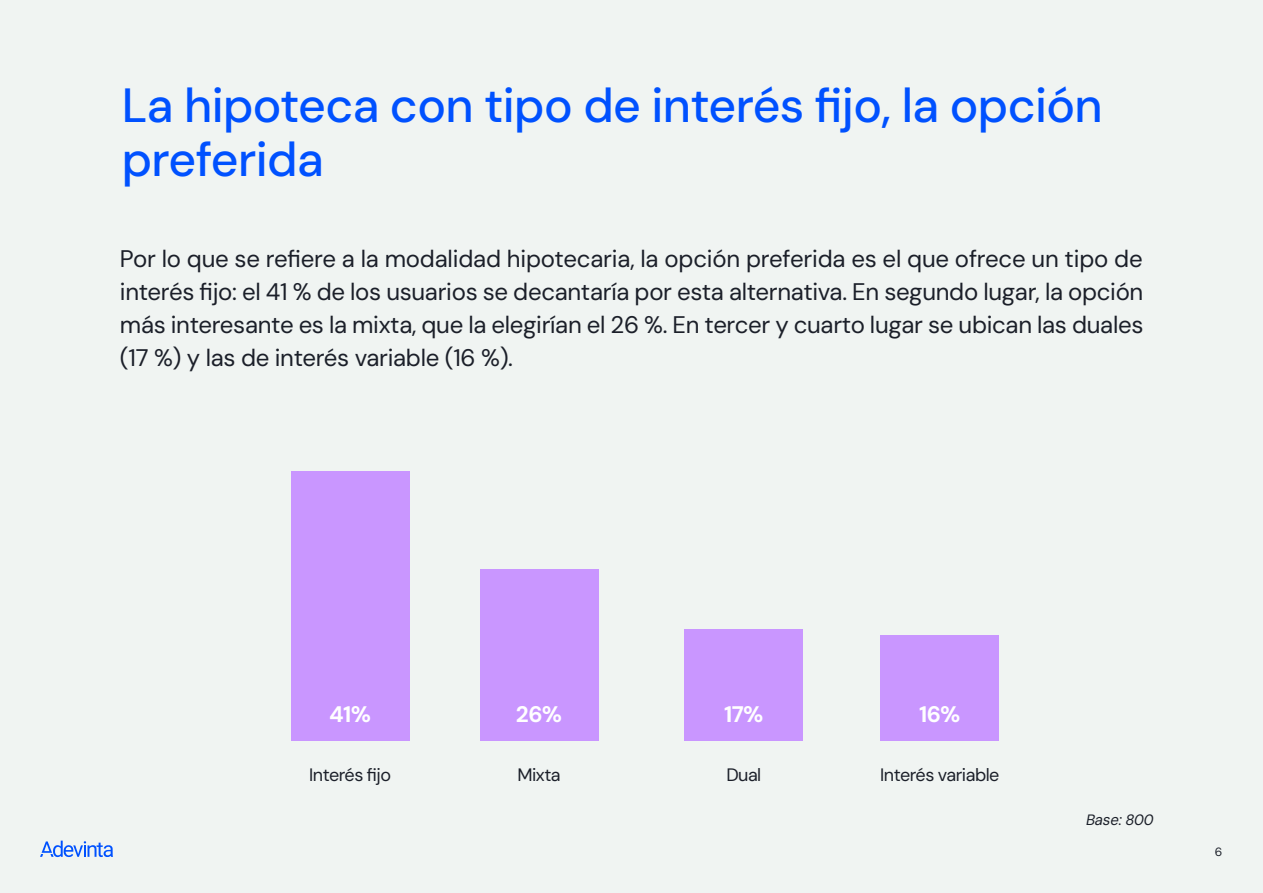
<style>
.page{position:relative;width:1263px;height:893px;background:#fff}
.page>*{position:absolute;margin:0;border:0;box-sizing:border-box;transform-origin:0 0}
.t1{font:500 48px/54px "DM Sans";letter-spacing:-.015em;color:#0051ff}
.t2{font:24px/33px "DM Sans";letter-spacing:-.015em;color:#1b1f29;text-align:justify}
.t3{font:700 22.5px "DM Sans";letter-spacing:-.025em;color:#fff}
.t4{font:18px "DM Sans";letter-spacing:-.03em;color:#1b1f29}
.t5{font:italic 15px "DM Sans 9 pt";letter-spacing:-.015em;color:#1b1f29}
.t6{font:12px "DM Sans";color:#1b1f29}
</style>
<div class="page">
<div style="left:0;top:0;width:1262px;height:893px;background:#f0f4f2"></div>
<svg style="left:40px;top:841px;width:73px;height:16px"></svg>
<div style="left:291px;top:471px;width:118px;height:270px;background:#c996ff"></div>
<div style="left:480px;top:569px;width:118px;height:172px;background:#c996ff"></div>
<div style="left:685px;top:629px;width:118px;height:112px;background:#c996ff"></div>
<div style="left:881px;top:635px;width:118px;height:106px;background:#c996ff"></div>
<h1 class="t1" style="left:122px;top:78px;width:982px">La hipoteca con tipo de interés fijo, la opción preferida</h1>
<p class="t2" style="left:120px;top:242px;width:1025px">Por lo que se refiere a la modalidad hipotecaria, la opción preferida es el que ofrece un tipo de interés fijo: el 41 % de los usuarios se decantaría por esta alternativa. En segundo lugar, la opción más interesante es la mixta, que la elegirían el 26 %. En tercer y cuarto lugar se ubican las duales (17 %) y las de interés variable (16 %).</p>
<p class="t3" style="left:329px;top:700px;width:43px">41%</p>
<p class="t3" style="left:516px;top:700px;width:48px">26%</p>
<p class="t3" style="left:724px;top:700px;width:41px">17%</p>
<p class="t3" style="left:919px;top:700px;width:43px">16%</p>
<p class="t4" style="left:309px;top:764px;width:83px">Interés fijo</p>
<p class="t4" style="left:517px;top:764px;width:45px">Mixta</p>
<p class="t4" style="left:726px;top:764px;width:36px">Dual</p>
<p class="t4" style="left:880px;top:764px;width:121px">Interés variable</p>
<p class="t5" style="left:1086px;top:811px;width:69px">Base: 800</p>
<p class="t6" style="left:1215px;top:844px;width:9px">6</p>
</div>
